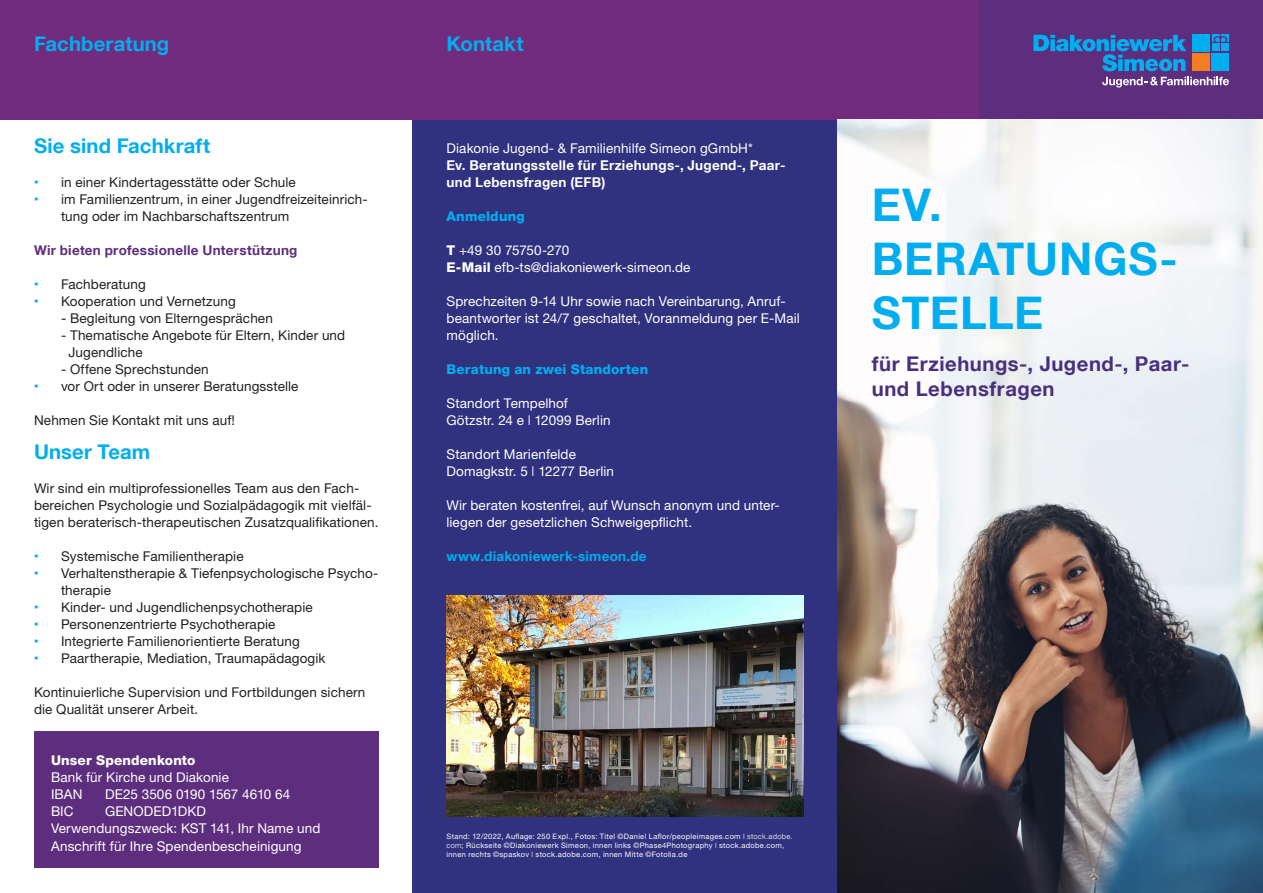
<style>
.page{position:relative;width:1263px;height:893px;background:#fff}
.page>*{position:absolute;margin:0;border:0;box-sizing:border-box;transform-origin:0 0}
._23_Headline_Zitat_4{font:700 45px/54px "Helvetica Neue LT Com";letter-spacing:.02em;color:#00aeef}
._21_Lead_Subheadline{font:700 20.25px "Helvetica Neue LT Com";letter-spacing:.005em;color:#00aeef}
.t1{font:700 20.25px/25.5px "Helvetica Neue LT Com";letter-spacing:.025em;color:#48307e}
._11_Fliesstext_9pt_4{font:13.5px/17px "Helvetica Neue LT Pro";letter-spacing:.01em;color:#231f20}
._11_Fliesstext_9pt_4-2{font:13.5px/17px "Helvetica Neue LT Pro";letter-spacing:.01em;color:#fff}
.Aufzählung_blau{font:13.5px/17px "Helvetica Neue LT Pro";letter-spacing:.01em;color:#231f20}
._12_Zwischentitel_9p{font:700 13.5px/17px "Helvetica Neue LT Com";letter-spacing:.02em;color:#fff}
.Aufzählung_blau-2{font:700 13.5px "Helvetica Neue LT Com";letter-spacing:.02em;color:#5e2e7e}
._12_Zwischentitel_9p-2{font:700 13.5px "Helvetica Neue LT Com";letter-spacing:.02em;color:#00aeef}
._11_Fliesstext_9pt_4-3{font:800 13.5px "Helvetica Neue LT Pro";letter-spacing:.015em;color:#00aeef}
._11_Fliesstext_9pt_4-4{font:800 13.5px "Helvetica Neue LT Pro";letter-spacing:.015em;color:#fff}
._11_Fliesstext_9pt_4-5{font:13.5px "Helvetica Neue LT Pro";letter-spacing:-.015em;color:#fff}
.t2{font:900 13.5px "Arial";color:#00aeef}
._12_Zwischentitel_9p-3{font:800 13.5px "Helvetica Neue LT Pro";letter-spacing:.015em;color:#00aeef}
.t3{font:7.5px/9px "Helvetica Neue LT Pro";letter-spacing:.04em;color:#fff}
.s1{font-weight:800}
.s2{font-family:"Helvetica Neue LT Com";font-weight:300}
</style>
<div class="page">
<div style="left:412px;top:119px;width:426px;height:774px;background:#30317f"></div>
<div style="left:0;top:0;width:838px;height:119px;background:#712c7d"></div>
<div style="left:838px;top:0;width:141px;height:119px;background:#712c7d"></div>
<div style="left:979px;top:0;width:284px;height:119px;background:#5e2e7e"></div>
<img style="left:838px;top:119px;width:425px;height:774px">
<img style="left:446px;top:595px;width:358px;height:221px">
<div style="left:34px;top:731px;width:344px;height:136px;background:#5e2e7e"></div>
<svg style="left:1102px;top:77px;width:127px;height:11px"></svg>
<div style="left:1192px;top:54px;width:17px;height:17px;background:#f47d21"></div>
<div style="left:1212px;top:54px;width:17px;height:17px;background:#00aeef"></div>
<div style="left:1192px;top:34px;width:17px;height:17px;background:#00aeef"></div>
<svg style="left:1033px;top:35px;width:153px;height:36px"></svg>
<svg style="left:1212px;top:34px;width:17px;height:8px"></svg>
<div style="left:1212px;top:43px;width:8px;height:8px;background:#00aeef"></div>
<div style="left:1221px;top:43px;width:8px;height:8px;background:#00aeef"></div>
<p class="_21_Lead_Subheadline" style="left:34px;top:31px;width:137px">Fachberatung</p>
<p class="_21_Lead_Subheadline" style="left:34px;top:133px;width:178px">Sie sind Fachkraft</p>
<p class="t2" style="left:34px;top:172px;width:6px">∙</p>
<p class="_11_Fliesstext_9pt_4" style="left:61px;top:173px;width:236px">in einer Kindertagesstätte oder Schule</p>
<p class="t2" style="left:34px;top:189px;width:6px">∙</p>
<p class="_11_Fliesstext_9pt_4" style="left:61px;top:191px;width:308px">im Familienzentrum, in einer Jugendfreizeiteinrich&shy;tung oder im Nachbarschaftszentrum</p>
<p class="Aufzählung_blau-2" style="left:34px;top:242px;width:265px">Wir bieten professionelle Unterstützung</p>
<p class="t2" style="left:34px;top:275px;width:6px">∙</p>
<p class="_11_Fliesstext_9pt_4" style="left:61px;top:276px;width:86px">Fachberatung</p>
<p class="t2" style="left:34px;top:292px;width:6px">∙</p>
<p class="_11_Fliesstext_9pt_4" style="left:61px;top:293px;width:176px">Kooperation und Vernetzung</p>
<p class="_11_Fliesstext_9pt_4" style="left:61px;top:310px;width:213px">- Begleitung von Elterngesprächen</p>
<p class="_11_Fliesstext_9pt_4" style="left:69px;top:327px;width:278px;text-indent:-8px">- Thematische Angebote für Eltern, Kinder und<br>Jugendliche</p>
<p class="_11_Fliesstext_9pt_4" style="left:61px;top:361px;width:149px">- Offene Sprechstunden</p>
<p class="t2" style="left:34px;top:377px;width:6px">∙</p>
<p class="_11_Fliesstext_9pt_4" style="left:61px;top:378px;width:239px">vor Ort oder in unserer Beratungsstelle</p>
<p class="Aufzählung_blau" style="left:34px;top:412px;width:202px">Nehmen Sie Kontakt mit uns auf!</p>
<p class="_21_Lead_Subheadline" style="left:34px;top:439px;width:118px">Unser Team</p>
<p class="_11_Fliesstext_9pt_4" style="left:34px;top:480px;width:346px">Wir sind ein multiprofessionelles Team aus den Fach&shy;bereichen Psychologie und Sozialpädagogik mit vielfäl&shy;tigen beraterisch-therapeutischen Zusatzqualifikationen.</p>
<p class="t2" style="left:34px;top:547px;width:6px">∙</p>
<p class="_11_Fliesstext_9pt_4" style="left:61px;top:548px;width:184px">Systemische Familientherapie</p>
<p class="t2" style="left:34px;top:564px;width:6px">∙</p>
<p class="_11_Fliesstext_9pt_4" style="left:61px;top:565px;width:319px">Verhaltenstherapie &amp; Tiefenpsychologische Psycho&shy;therapie</p>
<p class="t2" style="left:34px;top:598px;width:6px">∙</p>
<p class="_11_Fliesstext_9pt_4" style="left:61px;top:599px;width:253px">Kinder- und Jugendlichenpsychotherapie</p>
<p class="t2" style="left:34px;top:615px;width:6px">∙</p>
<p class="_11_Fliesstext_9pt_4" style="left:61px;top:616px;width:216px">Personenzentrierte Psychotherapie</p>
<p class="t2" style="left:34px;top:632px;width:6px">∙</p>
<p class="_11_Fliesstext_9pt_4" style="left:61px;top:633px;width:240px">Integrierte Familienorientierte Beratung</p>
<p class="t2" style="left:34px;top:649px;width:6px">∙</p>
<p class="_11_Fliesstext_9pt_4" style="left:61px;top:650px;width:266px">Paartherapie, Mediation, Traumapädagogik</p>
<p class="Aufzählung_blau" style="left:34px;top:684px;width:333px">Kontinuierliche Supervision und Fortbildungen sichern die Qualität unserer Arbeit.</p>
<p class="_11_Fliesstext_9pt_4-4" style="left:51px;top:753px;width:146px">Unser Spendenkonto</p>
<p class="_11_Fliesstext_9pt_4-2" style="left:51px;top:769px;width:179px">Bank für Kirche und Diakonie</p>
<p class="_11_Fliesstext_9pt_4-2" style="left:51px;top:786px;width:33px">IBAN</p>
<p class="_11_Fliesstext_9pt_4-2" style="left:105px;top:786px;width:187px">DE25 3506 0190 1567 4610 64</p>
<p class="_11_Fliesstext_9pt_4-2" style="left:51px;top:803px;width:24px">BIC</p>
<p class="_11_Fliesstext_9pt_4-2" style="left:105px;top:803px;width:103px">GENODED1DKD</p>
<p class="_11_Fliesstext_9pt_4-2" style="left:51px;top:820px;width:271px">Verwendungszweck: KST 141, Ihr Name und<br>Anschrift für Ihre Spendenbescheinigung</p>
<p class="_21_Lead_Subheadline" style="left:446px;top:31px;width:78px">Kontakt</p>
<p class="_11_Fliesstext_9pt_4-2" style="left:446px;top:139px;width:308px">Diakonie Jugend- &amp; Familienhilfe Simeon gGmbH*</p>
<p class="_12_Zwischentitel_9p" style="left:446px;top:156px;width:341px">Ev. Beratungsstelle für Erziehungs-, Jugend-, Paar&shy;und Lebensfragen (EFB)</p>
<p class="_12_Zwischentitel_9p-3" style="left:446px;top:208px;width:80px">Anmeldung</p>
<p class="_11_Fliesstext_9pt_4-5" style="left:446px;top:242px;width:124px"><span class="s1">T</span> +49 30 75750-270</p>
<p class="_11_Fliesstext_9pt_4-2" style="left:446px;top:259px;width:245px"><span class="s1">E-Mail</span> efb-ts@diakoniewerk-simeon.de</p>
<p class="_11_Fliesstext_9pt_4-2" style="left:446px;top:293px;width:355px">Sprechzeiten 9-14 Uhr sowie nach Vereinbarung, Anruf&shy;beantworter ist 24/7 geschaltet, Voranmeldung per E-Mail möglich.</p>
<p class="_11_Fliesstext_9pt_4-3" style="left:446px;top:361px;width:203px">Beratung an zwei Standorten</p>
<p class="_11_Fliesstext_9pt_4-2" style="left:446px;top:395px;width:123px">Standort Tempelhof</p>
<p class="_11_Fliesstext_9pt_4-2" style="left:446px;top:412px;width:166px">Götzstr. 24 e <span class="s2">I</span> 12099 Berlin</p>
<p class="_11_Fliesstext_9pt_4-2" style="left:446px;top:446px;width:131px">Standort Marienfelde</p>
<p class="_11_Fliesstext_9pt_4-2" style="left:446px;top:463px;width:169px">Domagkstr. 5 <span class="s2">I</span> 12277 Berlin</p>
<p class="_11_Fliesstext_9pt_4-2" style="left:446px;top:497px;width:335px">Wir beraten kostenfrei, auf Wunsch anonym und unter&shy;liegen der gesetzlichen Schweigepflicht.</p>
<p class="_12_Zwischentitel_9p-2" style="left:446px;top:548px;width:202px">www.diakoniewerk-simeon.de</p>
<p class="t3" style="left:446px;top:831px;width:348px">Stand: 12/2022, Auflage: 250 Expl., Fotos: Titel ©Daniel Laflor/peopleimages.com <span class="s2">I stock.adobe. com</span>; Rückseite ©Diakoniewerk Simeon, innen links ©Phase4Photography <span class="s2">I</span> stock.adobe.com, innen rechts ©spaskov <span class="s2">I</span> stock.adobe.com, innen Mitte ©Fotolia.de</p>
<p class="_23_Headline_Zitat_4" style="left:872px;top:177px;width:307px">EV.<br>BERATUNGS-<br>STELLE</p>
<p class="t1" style="left:872px;top:350px;width:319px">für Erziehungs-, Jugend-, Paar&shy;und Lebensfragen</p>
</div>
